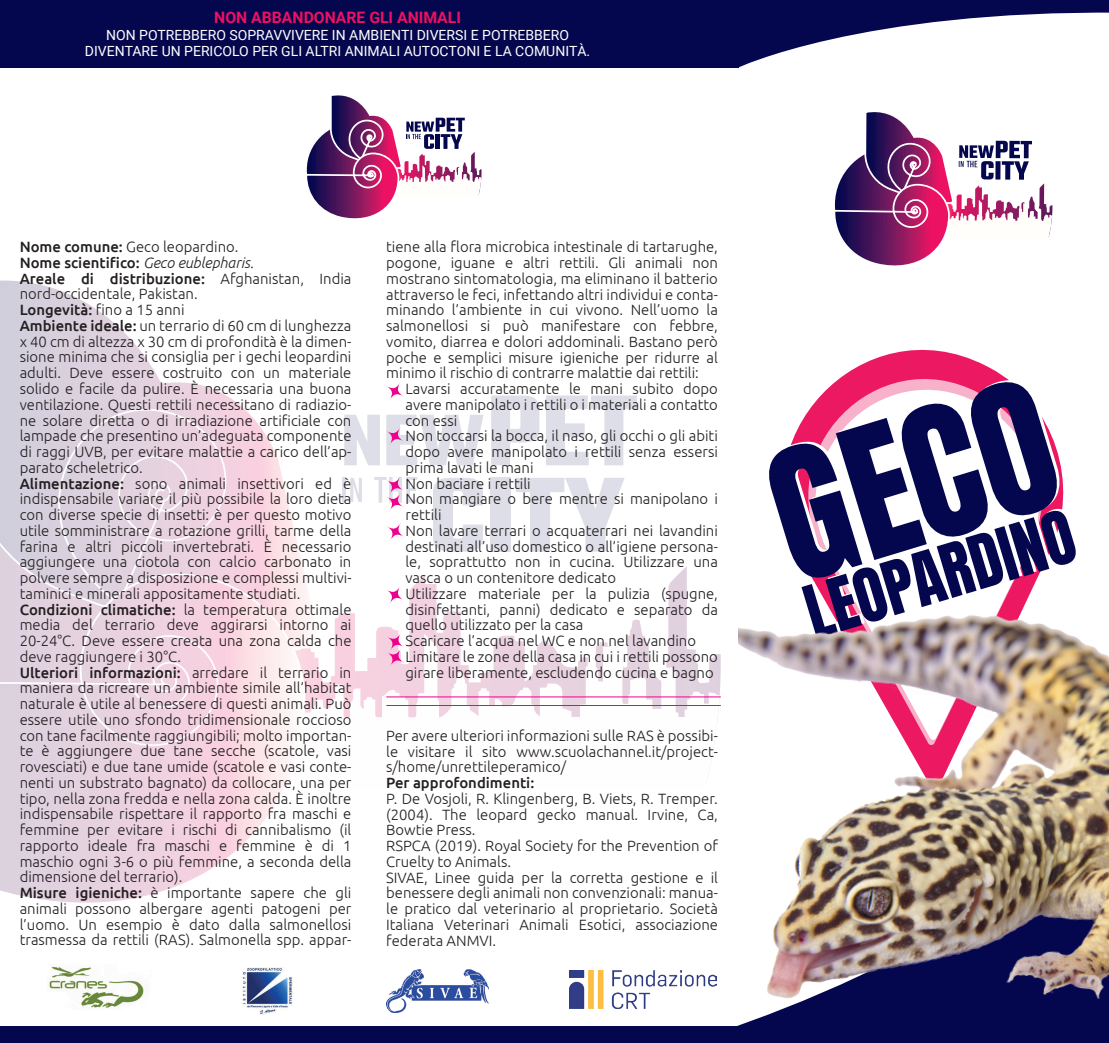
<style>
.page{position:relative;width:1109px;height:1043px;background:#fff}
.page>*{position:absolute;margin:0;border:0;box-sizing:border-box;transform-origin:0 0}
.t1{font:700 15.75px "Roboto";color:#ec1162}
.t2{font:300 14.88px/15.8px "Ubuntu";color:#231f20}
.t3{font:500 14.88px "Ubuntu";color:#231f20}
.t4{font:14px/16.8px "Roboto";color:#fff;text-align:center}
.s1{font-weight:500}
.s2{font-style:italic}
</style>
<div class="page">
<svg style="left:344px;top:415px;width:36px;height:50px"></svg>
<svg style="left:386px;top:415px;width:98px;height:50px"></svg>
<svg style="left:491px;top:395px;width:48px;height:70px"></svg>
<svg style="left:546px;top:395px;width:91px;height:70px"></svg>
<hr style="left:342px;top:478px;width:4px;height:24px;background:#dedee8">
<svg style="left:350px;top:478px;width:12px;height:24px"></svg>
<svg style="left:374px;top:477px;width:43px;height:26px"></svg>
<svg style="left:433px;top:478px;width:50px;height:74px"></svg>
<div style="left:490px;top:478px;width:21px;height:74px;background:#dedee8"></div>
<svg style="left:516px;top:478px;width:109px;height:74px"></svg>
<div style="left:0;top:0;width:738px;height:68px;background:#05074e"></div>
<svg style="left:335px;top:569px;width:349px;height:65px"></svg>
<svg style="left:306px;top:634px;width:415px;height:149px"></svg>
<svg style="left:0;top:280px;width:321px;height:376px"></svg>
<svg style="left:0;top:573px;width:306px;height:330px"></svg>
<svg style="left:306px;top:95px;width:175px;height:124px"></svg>
<div style="left:0;top:1027px;width:738px;height:16px;background:#05074e"></div>
<svg style="left:834px;top:112px;width:219px;height:154px"></svg>
<svg style="left:641px;top:1008px;width:468px;height:35px;fill:#05074e"></svg>
<svg style="left:867px;top:349px;width:111px;height:13px"></svg>
<svg style="left:839px;top:362px;width:169px;height:17px;background:#ef3c7a"></svg>
<svg style="left:386px;top:427px;width:18px;height:18px"></svg>
<svg style="left:386px;top:382px;width:18px;height:18px"></svg>
<svg style="left:386px;top:476px;width:18px;height:18px"></svg>
<svg style="left:386px;top:493px;width:18px;height:18px"></svg>
<svg style="left:386px;top:586px;width:18px;height:18px"></svg>
<svg style="left:386px;top:633px;width:19px;height:18px"></svg>
<svg style="left:386px;top:648px;width:19px;height:18px"></svg>
<svg style="left:386px;top:522px;width:19px;height:19px"></svg>
<svg style="left:769px;top:379px;width:307px;height:196px"></svg>
<hr style="left:386px;top:705px;width:335px;height:1px;background:#ed028c">
<hr style="left:386px;top:696px;width:335px;height:1px;background:#ed028c">
<img style="left:738px;top:575px;width:371px;height:464px">
<img style="left:569px;top:970px;width:148px;height:38px">
<img style="left:386px;top:969px;width:103px;height:43px">
<img style="left:242px;top:967px;width:50px;height:47px">
<img style="left:49px;top:966px;width:96px;height:42px">
<svg style="left:738px;top:0;width:371px;height:68px"></svg>
<p class="t1" style="left:214px;top:6px;width:248px">NON ABBANDONARE GLI ANIMALI</p>
<p class="t4" style="left:85px;top:26px;width:507px">NON POTREBBERO SOPRAVVIVERE IN AMBIENTI DIVERSI E POTREBBERO<br>DIVENTARE UN PERICOLO PER GLI ALTRI ANIMALI AUTOCTONI E LA COMUNITÀ.</p>
<p class="t2" style="left:20px;top:239px;width:333px"><span class="s1">Nome comune:</span> Geco leopardino.<br><span class="s1">Nome scientifico:</span> <span class="s2">Geco eublepharis.<br></span><span class="s1">Areale di distribuzione:</span> Afghanistan, India nord-occidentale, Pakistan.<br><span class="s1">Longevità:</span> fino a 15 anni<br><span class="s1">Ambiente ideale:</span> un terrario di 60 cm di lunghezza x 40 cm di altezza x 30 cm di profondità è la dimen&shy;sione minima che si consiglia per i gechi leopardini adulti. Deve essere costruito con un materiale solido e facile da pulire. È necessaria una buona ventilazione. Questi rettili necessitano di radiazio&shy;ne solare diretta o di irradiazione artificiale con lampade che presentino un’adeguata componente di raggi UVB, per evitare malattie a carico dell’ap&shy;parato scheletrico.<br><span class="s1">Alimentazione:</span> sono animali insettivori ed è indispensabile variare il più possibile la loro dieta con diverse specie di insetti: è per questo motivo utile somministrare a rotazione grilli, tarme della farina e altri piccoli invertebrati. È necessario aggiungere una ciotola con calcio carbonato in polvere sempre a disposizione e complessi multivi&shy;taminici e minerali appositamente studiati.<br><span class="s1">Condizioni climatiche:</span> la temperatura ottimale media del terrario deve aggirarsi intorno ai 20-24°C. Deve essere creata una zona calda che deve raggiungere i 30°C.<br><span class="s1">Ulteriori informazioni:</span> arredare il terrario in maniera da ricreare un ambiente simile all’habitat naturale è utile al benessere di questi animali. Può essere utile uno sfondo tridimensionale roccioso con tane facilmente raggiungibili; molto importan&shy;te è aggiungere due tane secche (scatole, vasi rovesciati) e due tane umide (scatole e vasi conte&shy;nenti un substrato bagnato) da collocare, una per tipo, nella zona fredda e nella zona calda. È inoltre indispensabile rispettare il rapporto fra maschi e femmine per evitare i rischi di cannibalismo (il rapporto ideale fra maschi e femmine è di 1 maschio ogni 3-6 o più femmine, a seconda della dimensione del terrario).<br><span class="s1">Misure igieniche:</span> è importante sapere che gli animali possono albergare agenti patogeni per l’uomo. Un esempio è dato dalla salmonellosi trasmessa da rettili (RAS). Salmonella spp. appar-</p>
<p class="t2" style="left:386px;top:239px;width:333px;text-align:justify">tiene alla flora microbica intestinale di tartarughe, pogone, iguane e altri rettili. Gli animali non mostrano sintomatologia, ma eliminano il batterio attraverso le feci, infettando altri individui e conta&shy;minando l’ambiente in cui vivono. Nell’uomo la salmonellosi si può manifestare con febbre, vomito, diarrea e dolori addominali. Bastano però poche e semplici misure igieniche per ridurre al minimo il rischio di contrarre malattie dai rettili:</p>
<p class="t2" style="left:405px;top:380px;width:314px">Lavarsi accuratamente le mani subito dopo avere manipolato i rettili o i materiali a contatto con essi<br>Non toccarsi la bocca, il naso, gli occhi o gli abiti dopo avere manipolato i rettili senza essersi prima lavati le mani<br>Non baciare i rettili<br>Non mangiare o bere mentre si manipolano i rettili<br>Non lavare terrari o acquaterrari nei lavandini destinati all’uso domestico o all’igiene persona&shy;le, soprattutto non in cucina. Utilizzare una vasca o un contenitore dedicato<br>Utilizzare materiale per la pulizia (spugne, disinfettanti, panni) dedicato e separato da quello utilizzato per la casa<br>Scaricare l’acqua nel WC e non nel lavandino Limitare le zone della casa in cui i rettili possono girare liberamente, escludendo cucina e bagno</p>
<p class="t2" style="left:386px;top:727px;width:333px;text-align:justify">Per avere ulteriori informazioni sulle RAS è possibi&shy;le visitare il sito www.scuolachannel.it/project&shy;s/home/unrettileperamico/</p>
<p class="t3" style="left:386px;top:773px;width:150px">Per approfondimenti:</p>
<p class="t2" style="left:386px;top:790px;width:333px">P. De Vosjoli, R. Klingenberg, B. Viets, R. Tremper. (2004). The leopard gecko manual. Irvine, Ca, Bowtie Press.<br>RSPCA (2019). Royal Society for the Prevention of Cruelty to Animals.<br>SIVAE, Linee guida per la corretta gestione e il benessere degli animali non convenzionali: manua&shy;le pratico dal veterinario al proprietario. Società Italiana Veterinari Animali Esotici, associazione federata ANMVI.</p>
</div>
